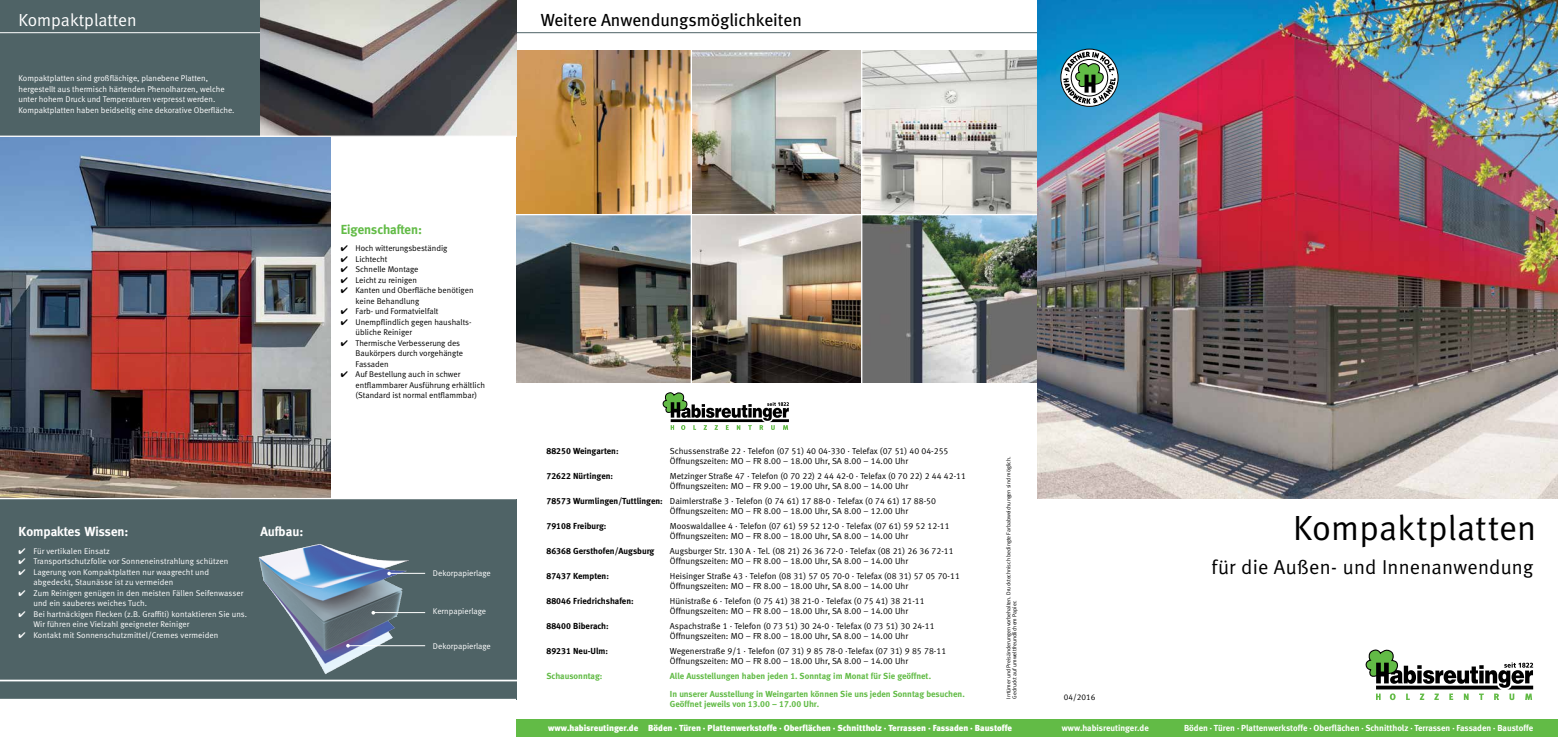
<style>
.page{position:relative;width:1558px;height:737px;background:#fff}
.page>*{position:absolute;margin:0;border:0;box-sizing:border-box;transform-origin:0 0}
.t1{font:35px "Meta Normal LF";letter-spacing:.005em;color:#000}
.t2{font:20.12px "Meta Normal LF";letter-spacing:.01em;color:#000}
.t3{font:17.5px "Meta Book LF";color:#000}
.t4{font:17.5px "Meta Normal LF";color:#fff}
.t5{font:700 13.12px "Meta";color:#fff}
.t6{font:700 13.12px "Meta";color:#62bb46}
.t7{font:8.75px/10.1px "Meta Normal LF";color:#000}
.t8{font:8.75px/18.4px "Meta Bold LF";color:#62bb46}
.t9{font:8.75px "Meta Bold LF";color:#000}
.t10{font:8.75px "Meta Bold LF";color:#fff}
.t11{font:900 8.75px "Meta";color:#fff}
.t12{font:8.31px/10.5px "Meta Normal LF";color:#fff}
.t13{font:8.31px/10.5px "Meta Normal LF";color:#000}
.t14{font:5.69px/6.1px "Meta Normal LF";letter-spacing:-.005em;color:#000}
.s1{font-family:"Meta Bold LF"}
</style>
<div class="page">
<div style="left:0;top:46px;width:260px;height:91px;background:#4f6366"></div>
<svg style="left:1365px;top:649px;width:168px;height:51px"></svg>
<div style="left:0;top:499px;width:516px;height:182px;background:#4f6366"></div>
<div style="left:1029px;top:719px;width:529px;height:18px;background:#62bb46"></div>
<div style="left:0;top:681px;width:516px;height:18px;background:#4f6366"></div>
<div style="left:0;top:0;width:516px;height:50px;background:#4f6366"></div>
<hr style="left:0;top:32px;width:516px;height:1px;background:#fff">
<img style="left:0;top:137px;width:331px;height:361px">
<img style="left:239px;top:544px;width:189px;height:138px">
<hr style="left:348px;top:645px;width:77px;height:1px;background:#fff">
<hr style="left:373px;top:612px;width:52px;height:1px;background:#fff">
<svg style="left:387px;top:571px;width:4px;height:4px"></svg>
<hr style="left:389px;top:573px;width:36px;height:1px;background:#fff">
<hr style="left:0;top:679px;width:523px;height:2px;background:#fff">
<div style="left:516px;top:719px;width:528px;height:18px;background:#62bb46"></div>
<svg style="left:662px;top:392px;width:127px;height:38px"></svg>
<hr style="left:508px;top:32px;width:536px;height:1px;background:#4f6366">
<img style="left:516px;top:50px;width:175px;height:164px">
<img style="left:692px;top:50px;width:169px;height:164px">
<svg style="left:862px;top:50px;width:175px;height:164px;background:#cfcec9"></svg>
<img style="left:692px;top:215px;width:169px;height:167px">
<img style="left:516px;top:215px;width:175px;height:167px">
<img style="left:862px;top:215px;width:175px;height:167px">
<img style="left:1037px;top:0;width:521px;height:499px">
<svg style="left:1061px;top:49px;width:57px;height:57px"></svg>
<div style="left:1060px;top:49px;width:58px;height:58px;border:1px solid #000;border-radius:50%"></div>
<svg style="left:1063px;top:52px;width:52px;height:52px"></svg>
<img style="left:260px;top:0;width:256px;height:136px">
<hr style="left:0;top:136px;width:516px;height:1px;background:#fff">
<h3 class="t4" style="left:19px;top:10px;width:120px">Kompaktplatten</h3>
<p class="t12" style="left:19px;top:73px;width:217px">Kompaktplatten sind großflächige, planebene Platten, hergestellt aus thermisch härtenden Phenolharzen, welche unter hohem Druck und Temperaturen verpresst werden.<br>Kompaktplatten haben beidseitig eine dekorative Oberfläche.</p>
<h3 class="t6" style="left:341px;top:221px;width:83px">Eigenschaften:</h3>
<p class="t13" style="left:341px;top:243px;width:108px">✔ Hoch witterungsbeständig</p>
<p class="t13" style="left:341px;top:253px;width:48px">✔ Lichtecht</p>
<p class="t13" style="left:341px;top:264px;width:79px">✔ Schnelle Montage</p>
<p class="t13" style="left:341px;top:274px;width:78px">✔ Leicht zu reinigen</p>
<p class="t13" style="left:356px;top:285px;width:119px;text-indent:-15px">✔ Kanten und Oberfläche benötigen keine Behandlung</p>
<p class="t13" style="left:341px;top:306px;width:99px">✔ Farb- und Formatvielfalt</p>
<p class="t13" style="left:356px;top:316px;width:118px;text-indent:-15px">✔ Unempflindlich gegen haushalts&shy;übliche Reiniger</p>
<p class="t13" style="left:356px;top:337px;width:109px;text-indent:-15px">✔ Thermische Verbesserung des<br>Baukörpers durch vorgehängte<br>Fassaden</p>
<p class="t13" style="left:356px;top:369px;width:131px;text-indent:-15px">✔ Auf Bestellung auch in schwer entflammbarer Ausführung erhältlich (Standard ist normal entflammbar)</p>
<h3 class="t5" style="left:19px;top:524px;width:111px">Kompaktes Wissen:</h3>
<p class="t12" style="left:19px;top:545px;width:93px">✔ Für vertikalen Einsatz</p>
<p class="t12" style="left:19px;top:556px;width:211px">✔ Transportschutzfolie vor Sonneneinstrahlung schützen</p>
<p class="t12" style="left:33px;top:566px;width:177px;text-indent:-15px">✔ Lagerung von Kompaktplatten nur waagrecht und abgedeckt, Staunässe ist zu vermeiden</p>
<p class="t12" style="left:33px;top:587px;width:211px;text-indent:-15px">✔ Zum Reinigen genügen in den meisten Fällen Seifenwasser und ein sauberes weiches Tuch.</p>
<p class="t12" style="left:33px;top:608px;width:215px;text-indent:-15px">✔ Bei hartnäckigen Flecken (z.B. Graffiti) kontaktieren Sie uns.<br>Wir führen eine Vielzahl geeigneter Reiniger</p>
<p class="t12" style="left:19px;top:629px;width:201px">✔ Kontakt mit Sonnenschutzmittel/Cremes vermeiden</p>
<h3 class="t5" style="left:260px;top:524px;width:44px">Aufbau:</h3>
<p class="t12" style="left:433px;top:567px;width:59px">Dekorpapierlage</p>
<p class="t12" style="left:433px;top:606px;width:55px">Kernpapierlage</p>
<p class="t12" style="left:433px;top:640px;width:59px">Dekorpapierlage</p>
<h3 class="t3" style="left:541px;top:10px;width:262px">Weitere Anwendungsmöglichkeiten</h3>
<p class="t9" style="left:546px;top:446px;width:74px">88250 Weingarten:</p>
<p class="t7" style="left:670px;top:446px;width:280px">Schussenstraße 22 · Telefon (07 51) 40 04-330 · Telefax (07 51) 40 04-255<br>Öffnungszeiten: MO – FR 8.00 – 18.00 Uhr, SA 8.00 – 14.00 Uhr</p>
<p class="t9" style="left:546px;top:471px;width:68px">72622 Nürtingen:</p>
<p class="t7" style="left:670px;top:471px;width:298px">Metzinger Straße 47 · Telefon (0 70 22) 2 44 42-0 · Telefax (0 70 22) 2 44 42-11<br>Öffnungszeiten: MO – FR 9.00 – 19.00 Uhr, SA 8.00 – 14.00 Uhr</p>
<p class="t7" style="left:670px;top:496px;width:268px;text-indent:-123px"><span class="s1">78573 Wurmlingen/Tuttlingen:</span> Daimlerstraße 3 · Telefon (0 74 61) 17 88-0 · Telefax (0 74 61) 17 88-50<br>Öffnungszeiten: MO – FR 8.00 – 18.00 Uhr, SA 8.00 – 12.00 Uhr</p>
<p class="t9" style="left:546px;top:521px;width:62px">79108 Freiburg:</p>
<p class="t7" style="left:670px;top:521px;width:281px">Mooswaldallee 4 · Telefon (07 61) 59 52 12-0 · Telefax (07 61) 59 52 12-11<br>Öffnungszeiten: MO – FR 8.00 – 18.00 Uhr, SA 8.00 – 14.00 Uhr</p>
<p class="t9" style="left:546px;top:545px;width:109px">86368 Gersthofen/Augsburg</p>
<p class="t7" style="left:670px;top:546px;width:285px">Augsburger Str. 130 A · Tel. (08 21) 26 36 72-0 · Telefax (08 21) 26 36 72-11<br>Öffnungszeiten: MO – FR 8.00 – 18.00 Uhr, SA 8.00 – 14.00 Uhr</p>
<p class="t9" style="left:546px;top:570px;width:64px">87437 Kempten:</p>
<p class="t7" style="left:670px;top:571px;width:291px">Heisinger Straße 43 · Telefon (08 31) 57 05 70-0 · Telefax (08 31) 57 05 70-11<br>Öffnungszeiten: MO – FR 8.00 – 18.00 Uhr, SA 8.00 – 14.00 Uhr</p>
<p class="t9" style="left:546px;top:595px;width:89px">88046 Friedrichshafen:</p>
<p class="t7" style="left:670px;top:595px;width:256px">Hünistraße 6 · Telefon (0 75 41) 38 21-0 · Telefax (0 75 41) 38 21-11<br>Öffnungszeiten: MO – FR 8.00 – 18.00 Uhr, SA 8.00 – 14.00 Uhr</p>
<p class="t9" style="left:546px;top:620px;width:64px">88400 Biberach:</p>
<p class="t7" style="left:670px;top:620px;width:266px">Aspachstraße 1 · Telefon (0 73 51) 30 24-0 · Telefax (0 73 51) 30 24-11<br>Öffnungszeiten: MO – FR 8.00 – 18.00 Uhr, SA 8.00 – 14.00 Uhr</p>
<p class="t9" style="left:546px;top:645px;width:63px">89231 Neu-Ulm:</p>
<p class="t7" style="left:670px;top:645px;width:278px">Wegenerstraße 9/1 · Telefon (07 31) 9 85 78-0 ·Telefax (07 31) 9 85 78-11<br>Öffnungszeiten: MO – FR 8.00 – 18.00 Uhr, SA 8.00 – 14.00 Uhr</p>
<p class="t8" style="left:546px;top:666px;width:58px">Schausonntag:</p>
<p class="t8" style="left:670px;top:666px;width:296px">Alle Ausstellungen haben jeden 1. Sonntag im Monat für Sie geöffnet.<br>In unserer Ausstellung in Weingarten können Sie uns jeden Sonntag besuchen.</p>
<p class="t8" style="left:670px;top:695px;width:151px">Geöffnet jeweils von 13.00 – 17.00 Uhr.</p>
<p class="t14" style="left:1005px;top:698px;width:244px;rotate:-90deg">Irrtümer und Preisänderungen vorbehalten. Drucktechnisch bedingte Farbabweichungen sind möglich.<br>Gedruckt auf umweltfreundlichem Papier.</p>
<p class="t11" style="left:548px;top:722px;width:465px">www.habisreutinger.de Böden ∙ Türen ∙ Plattenwerkstoffe ∙ Oberflächen ∙ Schnittholz ∙ Terrassen ∙ Fassaden ∙ Baustoffe</p>
<h1 class="t1" style="left:1293px;top:508px;width:245px">Kompaktplatten</h1>
<h2 class="t2" style="left:1211px;top:555px;width:323px">für die Außen- und Innenanwendung</h2>
<p class="t13" style="left:1063px;top:692px;width:33px">04/2016</p>
<p class="t10" style="left:1062px;top:722px;width:88px">www.habisreutinger.de</p>
<p class="t10" style="left:1184px;top:722px;width:351px">Böden ∙ Türen ∙ Plattenwerkstoffe ∙ Oberflächen ∙ Schnittholz ∙ Terrassen ∙ Fassaden ∙ Baustoffe</p>
</div>
